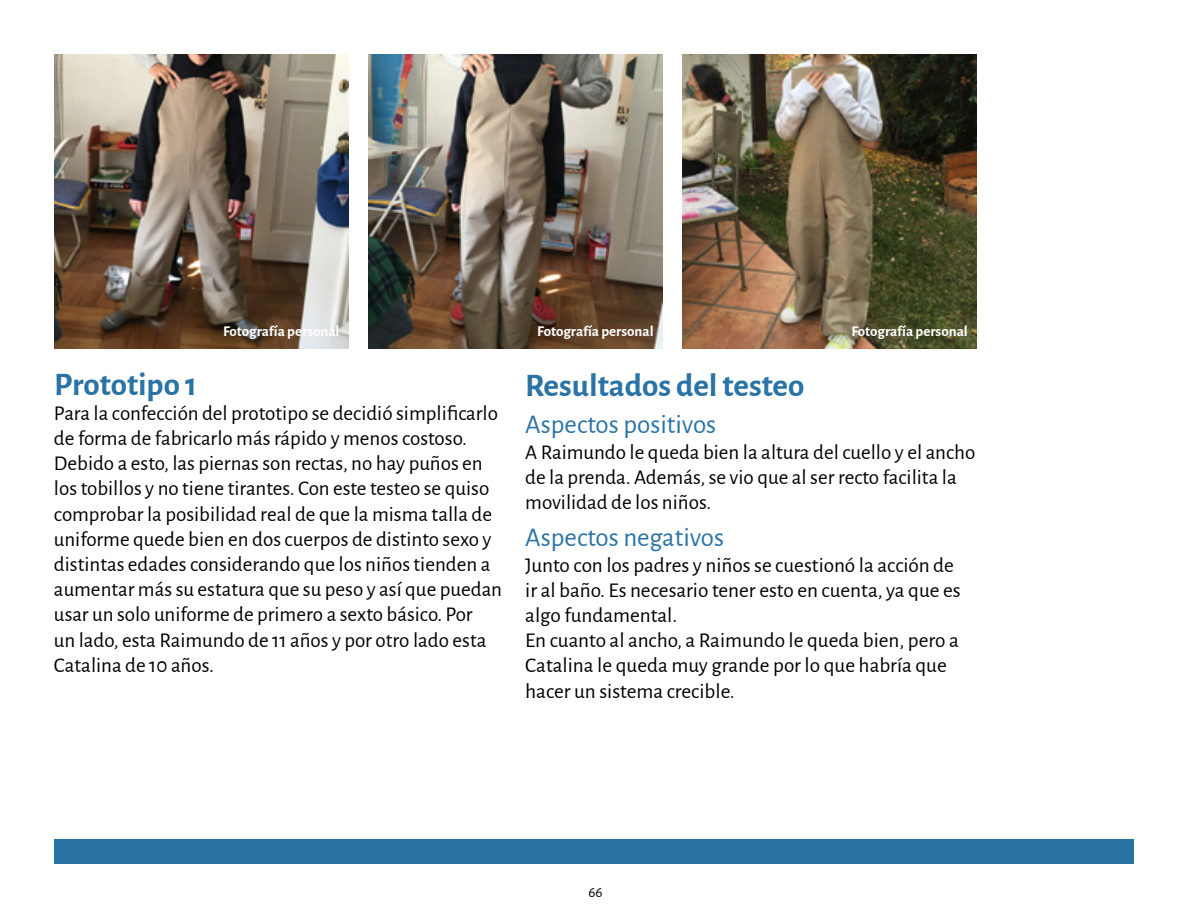
<style>
.page{position:relative;width:1188px;height:918px;background:#fff}
.page>*{position:absolute;margin:0;border:0;box-sizing:border-box;transform-origin:0 0}
.t1{font:700 33px "Alegreya Sans";color:#2a73a5}
.t2{font:27px "Alegreya Sans";color:#2a73a5}
.t3{font:21px/25.2px "Alegreya Sans";color:#000}
.t4{font:700 15px "Alegreya Sans";color:#fff}
.t5{font:15px "Alegreya Sans";color:#000}
</style>
<div class="page">
<img style="left:368px;top:54px;width:295px;height:295px">
<img style="left:54px;top:54px;width:295px;height:295px">
<img style="left:682px;top:54px;width:295px;height:295px">
<div style="left:54px;top:839px;width:1080px;height:25px;background:#2a73a5"></div>
<p class="t4" style="left:223px;top:320px;width:118px">Fotografía personal</p>
<p class="t4" style="left:537px;top:320px;width:118px">Fotografía personal</p>
<p class="t4" style="left:851px;top:320px;width:118px">Fotografía personal</p>
<h1 class="t1" style="left:54px;top:360px;width:144px">Prototipo 1</h1>
<p class="t3" style="left:54px;top:399px;width:450px">Para la confección del prototipo se decidió simplificarlo de forma de fabricarlo más rápido y menos costoso.<br>Debido a esto, las piernas son rectas, no hay puños en los tobillos y no tiene tirantes. Con este testeo se quiso comprobar la posibilidad real de que la misma talla de uniforme quede bien en dos cuerpos de distinto sexo y distintas edades considerando que los niños tienden a aumentar más su estatura que su peso y así que puedan usar un solo uniforme de primero a sexto básico. Por<br>un lado, esta Raimundo de 11 años y por otro lado esta Catalina de 10 años.</p>
<h1 class="t1" style="left:525px;top:361px;width:281px">Resultados del testeo</h1>
<p class="t2" style="left:525px;top:406px;width:193px">Aspectos positivos</p>
<p class="t3" style="left:525px;top:438px;width:452px">A Raimundo le queda bien la altura del cuello y el ancho de la prenda. Además, se vio que al ser recto facilita la movilidad de los niños.</p>
<p class="t2" style="left:525px;top:519px;width:200px">Aspectos negativos</p>
<p class="t3" style="left:525px;top:551px;width:437px">Junto con los padres y niños se cuestionó la acción de ir al baño. Es necesario tener esto en cuenta, ya que es algo fundamental.<br>En cuanto al ancho, a Raimundo le queda bien, pero a Catalina le queda muy grande por lo que habría que hacer un sistema crecible.</p>
<p class="t5" style="left:588px;top:882px;width:16px">66</p>
</div>
